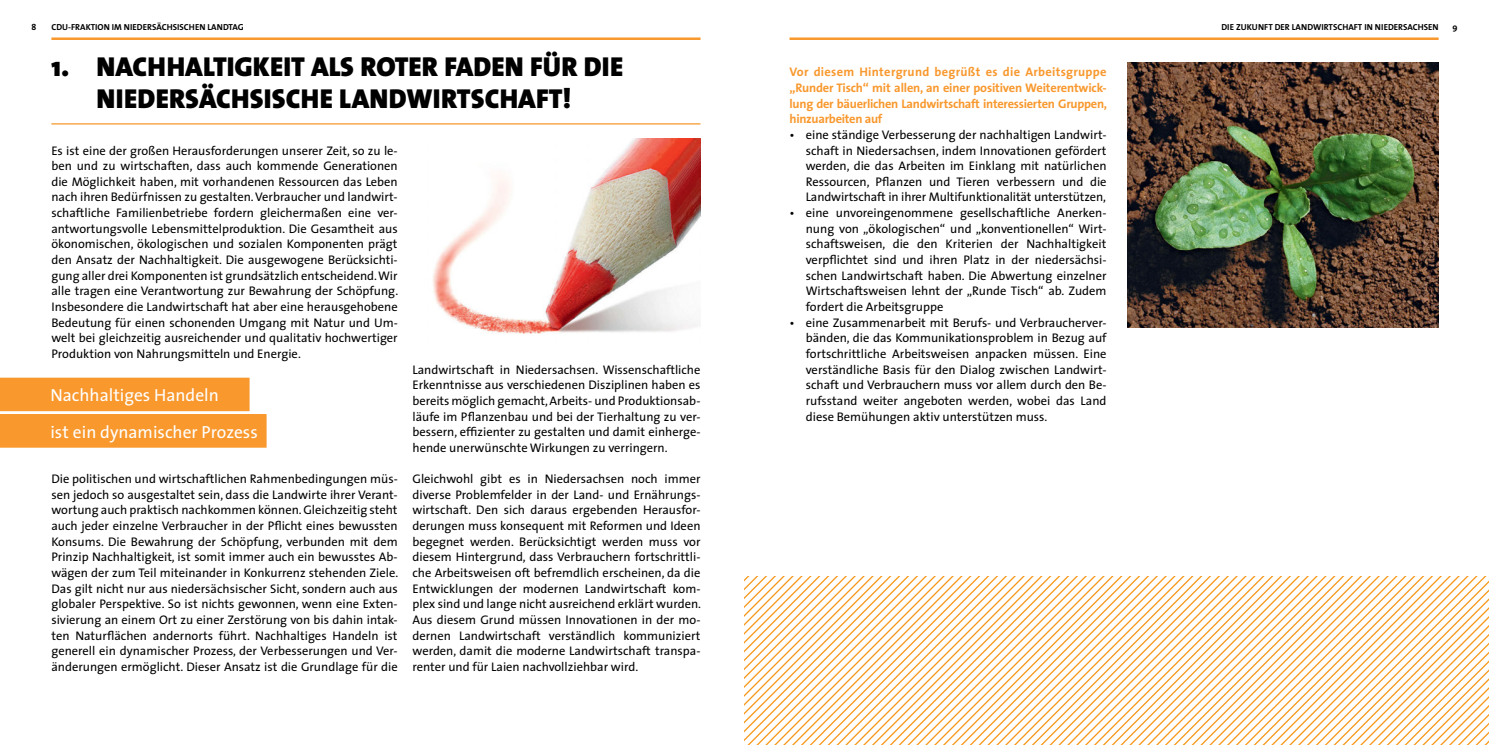
<style>
.page{position:relative;width:1489px;height:745px;background:#fff}
.page>*{position:absolute;margin:0;border:0;box-sizing:border-box;transform-origin:0 0}
.t1{font:900 27.5px/31.2px "The Sans";letter-spacing:.005em;color:#000;text-align:center}
.t2{font:17.5px "The Sans";color:#fff}
.t3{font:12.5px/15.6px "The Sans";color:#000;text-align:justify}
.t4{font:700 12.5px/15.6px "The Sans";letter-spacing:-.02em;color:#f8982d;text-align:justify}
.t5{font:700 8.75px "The Sans";color:#000}
</style>
<div class="page">
<hr style="left:51px;top:37px;width:649px;height:3px;background:#f8982d">
<hr style="left:789px;top:37px;width:649px;height:3px;background:#f8982d">
<hr style="left:51px;top:123px;width:649px;height:1px;background:#f8982d">
<svg style="left:0;top:377px;width:266px;height:70px;background:#f8a03d"></svg>
<svg style="left:1466px;top:576px;width:15px;height:168px"></svg>
<svg style="left:1452px;top:576px;width:14px;height:168px"></svg>
<svg style="left:1430px;top:576px;width:22px;height:168px"></svg>
<svg style="left:1384px;top:576px;width:43px;height:168px"></svg>
<svg style="left:1093px;top:576px;width:270px;height:168px"></svg>
<svg style="left:1077px;top:576px;width:7px;height:168px"></svg>
<svg style="left:1046px;top:576px;width:7px;height:168px"></svg>
<svg style="left:1020px;top:576px;width:12px;height:168px"></svg>
<svg style="left:744px;top:576px;width:263px;height:168px"></svg>
<img style="left:1127px;top:63px;width:311px;height:264px">
<img style="left:432px;top:139px;width:268px;height:195px">
<p class="t5" style="left:32px;top:19px;width:6px">8</p>
<p class="t5" style="left:51px;top:19px;width:194px">CDU-FRAKTION IM NIEDERSÄCHSISCHEN LANDTAG</p>
<p class="t5" style="left:1221px;top:19px;width:219px">DIE ZUKUNFT DER LANDWIRTSCHAFT IN NIEDERSACHSEN</p>
<p class="t5" style="left:1452px;top:19px;width:7px">9</p>
<p class="t1" style="left:51px;top:51px;width:573px">1. NACHHALTIGKEIT ALS ROTER FADEN FÜR DIE<br>NIEDERSÄCHSISCHE LANDWIRTSCHAFT!</p>
<p class="t3" style="left:51px;top:142px;width:348px">Es ist eine der großen Herausforderungen unserer Zeit, so zu le&shy;ben und zu wirtschaften, dass auch kommende Generationen die Möglichkeit haben, mit vorhandenen Ressourcen das Leben nach ihren Bedürfnissen zu gestalten. Verbraucher und landwirt&shy;schaftliche Familienbetriebe fordern gleichermaßen eine ver&shy;antwortungsvolle Lebensmittelproduktion. Die Gesamtheit aus ökonomischen, ökologischen und sozialen Komponenten prägt den Ansatz der Nachhaltigkeit. Die ausgewogene Berücksichti&shy;gung aller drei Komponenten ist grundsätzlich entscheidend. Wir alle tragen eine Verantwortung zur Bewahrung der Schöpfung.<br>Insbesondere die Landwirtschaft hat aber eine herausgehobene Bedeutung für einen schonenden Umgang mit Natur und Um&shy;welt bei gleichzeitig ausreichender und qualitativ hochwertiger Produktion von Nahrungsmitteln und Energie.</p>
<p class="t2" style="left:50px;top:380px;width:170px">Nachhaltiges Handeln</p>
<p class="t2" style="left:50px;top:417px;width:209px">ist ein dynamischer Prozess</p>
<p class="t3" style="left:51px;top:470px;width:348px">Die politischen und wirtschaftlichen Rahmenbedingungen müs&shy;sen jedoch so ausgestaltet sein, dass die Landwirte ihrer Verant&shy;wortung auch praktisch nachkommen können. Gleichzeitig steht auch jeder einzelne Verbraucher in der Pflicht eines bewussten Konsums. Die Bewahrung der Schöpfung, verbunden mit dem Prinzip Nachhaltigkeit, ist somit immer auch ein bewusstes Ab&shy;wägen der zum Teil miteinander in Konkurrenz stehenden Ziele.<br>Das gilt nicht nur aus niedersächsischer Sicht, sondern auch aus globaler Perspektive. So ist nichts gewonnen, wenn eine Exten&shy;sivierung an einem Ort zu einer Zerstörung von bis dahin intak&shy;ten Naturflächen andernorts führt. Nachhaltiges Handeln ist generell ein dynamischer Prozess, der Verbesserungen und Ver&shy;änderungen ermöglicht. Dieser Ansatz ist die Grundlage für die</p>
<p class="t3" style="left:412px;top:361px;width:289px">Landwirtschaft in Niedersachsen. Wissenschaftliche Erkenntnisse aus verschiedenen Disziplinen haben es bereits möglich gemacht, Arbeits- und Produktionsab&shy;läufe im Pflanzenbau und bei der Tierhaltung zu ver&shy;bessern, effizienter zu gestalten und damit einherge&shy;hende unerwünschte Wirkungen zu verringern.</p>
<p class="t3" style="left:412px;top:470px;width:290px">Gleichwohl gibt es in Niedersachsen noch immer diverse Problemfelder in der Land- und Ernährungs&shy;wirtschaft. Den sich daraus ergebenden Herausfor&shy;derungen muss konsequent mit Reformen und Ideen begegnet werden. Berücksichtigt werden muss vor diesem Hintergrund, dass Verbrauchern fortschrittli&shy;che Arbeitsweisen oft befremdlich erscheinen, da die Entwicklungen der modernen Landwirtschaft kom&shy;plex sind und lange nicht ausreichend erklärt wurden.<br>Aus diesem Grund müssen Innovationen in der mo&shy;dernen Landwirtschaft verständlich kommuniziert werden, damit die moderne Landwirtschaft transpa&shy;renter und für Laien nachvollziehbar wird.</p>
<p class="t4" style="left:789px;top:64px;width:319px">Vor diesem Hintergrund begrüßt es die Arbeitsgruppe „Runder Tisch“ mit allen, an einer positiven Weiterentwick&shy;lung der bäuerlichen Landwirtschaft interessierten Gruppen, hinzuarbeiten auf</p>
<p class="t3" style="left:805px;top:126px;width:302px;text-indent:-16px">• eine ständige Verbesserung der nachhaltigen Landwirt&shy;schaft in Niedersachsen, indem Innovationen gefördert werden, die das Arbeiten im Einklang mit natürlichen Ressourcen, Pflanzen und Tieren verbessern und die Landwirtschaft in ihrer Multifunktionalität unterstützen,</p>
<p class="t3" style="left:805px;top:204px;width:302px;text-indent:-16px">• eine unvoreingenommene gesellschaftliche Anerken&shy;nung von „ökologischen“ und „konventionellen“ Wirt&shy;schaftsweisen, die den Kriterien der Nachhaltigkeit verpflichtet sind und ihren Platz in der niedersächsi&shy;schen Landwirtschaft haben. Die Abwertung einzelner Wirtschaftsweisen lehnt der „Runde Tisch“ ab. Zudem fordert die Arbeitsgruppe</p>
<p class="t3" style="left:805px;top:314px;width:302px;text-indent:-16px">• eine Zusammenarbeit mit Berufs- und Verbraucherver&shy;bänden, die das Kommunikationsproblem in Bezug auf fortschrittliche Arbeitsweisen anpacken müssen. Eine verständliche Basis für den Dialog zwischen Landwirt&shy;schaft und Verbrauchern muss vor allem durch den Be&shy;rufsstand weiter angeboten werden, wobei das Land diese Bemühungen aktiv unterstützen muss.</p>
</div>
